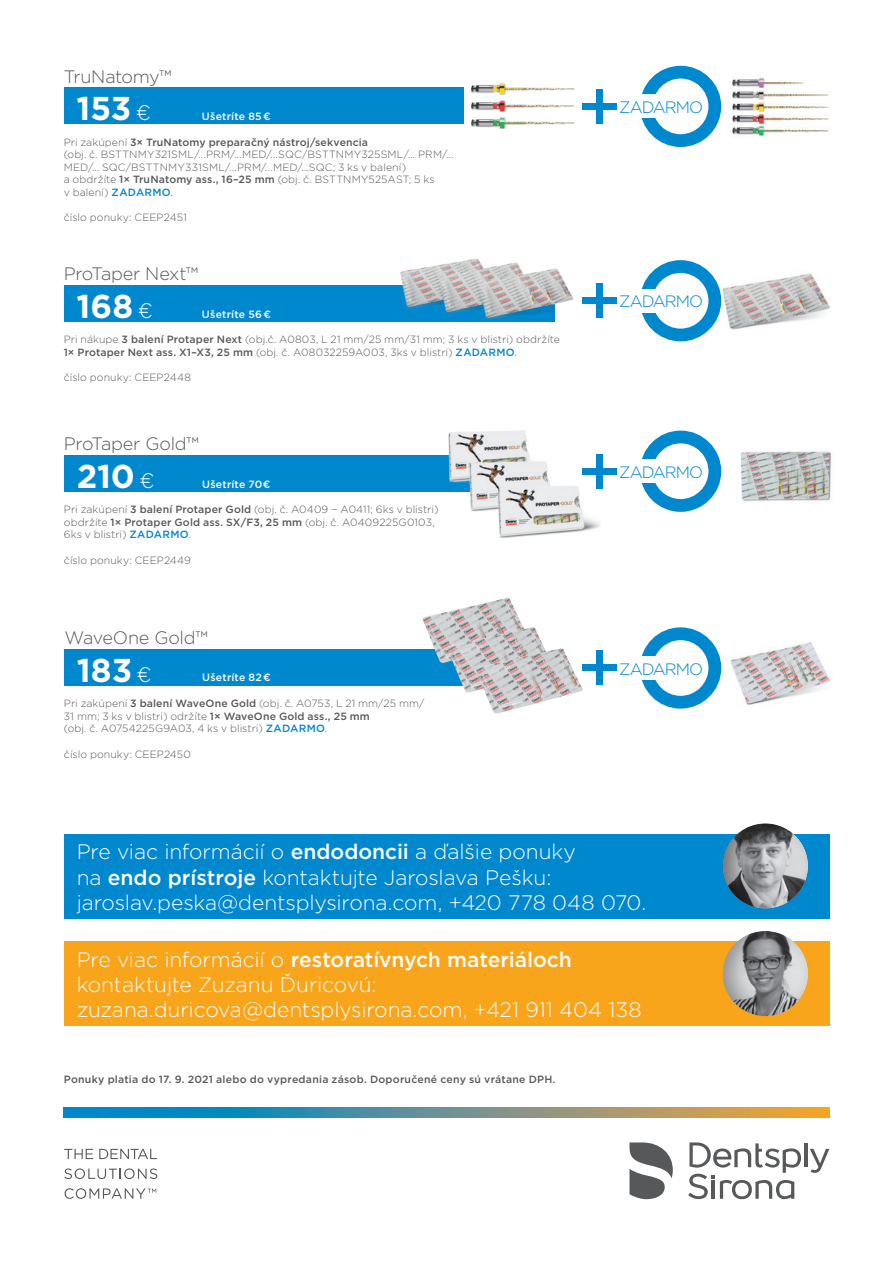
<style>
.page{position:relative;width:893px;height:1263px;background:#fff}
.page>*{position:absolute;margin:0;border:0;box-sizing:border-box;transform-origin:0 0}
.t1{font:700 33px "Gotham";color:#fff}
.t2{font:300 21px/25.2px "Gotham";letter-spacing:-.01em;color:#fff}
.t3{font:300 18px "Gotham";letter-spacing:-.02em;color:#57585a}
.t4{font:300 16.5px "Gotham";letter-spacing:-.065em;color:#0088ce}
.t5{font:300 10.5px/12.6px "Gotham";letter-spacing:.01em;color:#57585a}
.t6{font:500 10.5px "Gotham";letter-spacing:.02em;color:#57585a}
.t7{font:500 10.5px "Gotham";letter-spacing:.015em;color:#fff}
.s1{font-weight:300;font-size:21px}
.s2{font-weight:300}
.s3{font-weight:500}
.s4{font-weight:500;color:#0088ce}
</style>
<div class="page">
<hr style="left:804px;top:1143px;width:3px;height:24px;background:#57585a">
<svg style="left:810px;top:1149px;width:19px;height:24px"></svg>
<svg style="left:688px;top:1142px;width:113px;height:57px"></svg>
<svg style="left:629px;top:1142px;width:44px;height:57px"></svg>
<svg style="left:64px;top:1149px;width:29px;height:10px"></svg>
<svg style="left:99px;top:1149px;width:58px;height:10px"></svg>
<svg style="left:64px;top:1168px;width:93px;height:11px"></svg>
<svg style="left:65px;top:1188px;width:91px;height:11px"></svg>
<svg style="left:64px;top:1108px;width:765px;height:9px;background:#6a928d"></svg>
<div style="left:64px;top:88px;width:399px;height:36px;background:#0088ce"></div>
<img style="left:471px;top:83px;width:104px;height:12px">
<img style="left:471px;top:100px;width:104px;height:12px">
<img style="left:471px;top:117px;width:104px;height:12px">
<img style="left:732px;top:78px;width:97px;height:58px">
<div style="left:596px;top:89px;width:7px;height:35px;background:#0088ce"></div>
<div style="left:583px;top:103px;width:34px;height:7px;background:#0088ce"></div>
<svg style="left:646px;top:72px;width:69px;height:69px"></svg>
<div style="left:640px;top:66px;width:81px;height:81px;border:13px solid #0088ce;border-radius:50%"></div>
<div style="left:618px;top:94px;width:85px;height:24px;background:#fff"></div>
<div style="left:64px;top:285px;width:490px;height:37px;background:#0088ce"></div>
<img style="left:400px;top:258px;width:80px;height:50px">
<img style="left:437px;top:261px;width:83px;height:52px">
<img style="left:477px;top:267px;width:106px;height:52px">
<img style="left:720px;top:273px;width:110px;height:57px">
<div style="left:596px;top:283px;width:7px;height:35px;background:#0088ce"></div>
<div style="left:583px;top:297px;width:34px;height:7px;background:#0088ce"></div>
<svg style="left:646px;top:266px;width:69px;height:69px"></svg>
<div style="left:640px;top:260px;width:81px;height:81px;border:13px solid #0088ce;border-radius:50%"></div>
<div style="left:618px;top:289px;width:85px;height:24px;background:#fff"></div>
<div style="left:64px;top:455px;width:453px;height:37px;background:#0088ce"></div>
<img style="left:448px;top:430px;width:79px;height:53px">
<img style="left:458px;top:449px;width:90px;height:63px">
<img style="left:486px;top:473px;width:117px;height:65px">
<img style="left:740px;top:451px;width:92px;height:50px">
<div style="left:596px;top:454px;width:7px;height:34px;background:#0088ce"></div>
<div style="left:583px;top:468px;width:34px;height:7px;background:#0088ce"></div>
<svg style="left:646px;top:437px;width:69px;height:68px"></svg>
<div style="left:640px;top:431px;width:81px;height:81px;border:13px solid #0088ce;border-radius:50%"></div>
<div style="left:618px;top:459px;width:85px;height:24px;background:#fff"></div>
<div style="left:64px;top:649px;width:468px;height:37px;background:#0088ce"></div>
<img style="left:730px;top:642px;width:100px;height:63px">
<img style="left:422px;top:598px;width:101px;height:65px">
<img style="left:447px;top:627px;width:98px;height:66px">
<img style="left:475px;top:648px;width:108px;height:66px">
<div style="left:596px;top:651px;width:7px;height:34px;background:#0088ce"></div>
<div style="left:583px;top:665px;width:34px;height:6px;background:#0088ce"></div>
<svg style="left:646px;top:634px;width:69px;height:68px"></svg>
<div style="left:640px;top:627px;width:81px;height:82px;border:13px solid #0088ce;border-radius:50%"></div>
<div style="left:618px;top:656px;width:85px;height:24px;background:#fff"></div>
<div style="left:64px;top:834px;width:765px;height:84px;background:#0088ce"></div>
<div style="left:721px;top:822px;width:87px;height:87px;background:#231f20;opacity:.41"></div>
<div style="left:64px;top:942px;width:765px;height:84px;background:#f9a51b"></div>
<div style="left:721px;top:930px;width:87px;height:87px;background:#231f20;opacity:.41"></div>
<p class="t3" style="left:64px;top:65px;width:109px">TruNatomy™</p>
<p class="t1" style="left:77px;top:86px;width:76px">153 <span class="s1">€</span></p>
<p class="t6" style="left:64px;top:135px;width:306px"><span class="s2">Pri zakúpení</span> 3× TruNatomy preparačný nástroj/sekvencia</p>
<p class="t5" style="left:64px;top:148px;width:391px">(obj. č. BSTTNMY321SML/...PRM/...MED/...SQC/BSTTNMY325SML/... PRM/...<br>MED/… SQC/BSTTNMY331SML/...PRM/...MED/…SQC; 3 ks v balení)</p>
<p class="t5" style="left:64px;top:173px;width:372px">a obdržíte <span class="s3">1× TruNatomy ass., 16–25 mm</span> (obj. č. BSTTNMY525AST; 5 ks v balení) <span class="s4">ZADARMO</span>.</p>
<p class="t5" style="left:64px;top:211px;width:125px">číslo ponuky: CEEP2451</p>
<p class="t7" style="left:202px;top:109px;width:70px">Ušetríte 85 €</p>
<p class="t3" style="left:64px;top:263px;width:136px">ProTaper Next™</p>
<p class="t1" style="left:77px;top:284px;width:78px">168 <span class="s1">€</span></p>
<p class="t7" style="left:202px;top:307px;width:71px">Ušetríte 56 €</p>
<p class="t5" style="left:64px;top:333px;width:498px">Pri nákupe <span class="s3">3 balení Protaper Next</span> (obj.č. A0803, L 21 mm/25 mm/31 mm; 3 ks v blistri) obdržíte<br><span class="s3">1× Protaper Next ass. X1–X3, 25 mm</span> (obj. č. A08032259A003, 3ks v blistri) <span class="s4">ZADARMO</span>.</p>
<p class="t5" style="left:64px;top:371px;width:129px">číslo ponuky: CEEP2448</p>
<p class="t3" style="left:64px;top:433px;width:137px">ProTaper Gold™</p>
<p class="t1" style="left:77px;top:454px;width:79px">210 <span class="s1">€</span></p>
<p class="t7" style="left:202px;top:477px;width:70px">Ušetríte 70€</p>
<p class="t5" style="left:64px;top:503px;width:376px">Pri zakúpení <span class="s3">3 balení Protaper Gold</span> (obj. č. A0409 − A0411; 6ks v blistri) obdržíte <span class="s3">1× Protaper Gold ass. SX/F3, 25 mm</span> (obj. č. A0409225G0103,<br>6ks v blistri) <span class="s4">ZADARMO</span>.</p>
<p class="t5" style="left:64px;top:553px;width:128px">číslo ponuky: CEEP2449</p>
<p class="t3" style="left:64px;top:627px;width:145px">WaveOne Gold™</p>
<p class="t1" style="left:77px;top:648px;width:76px">183 <span class="s1">€</span></p>
<p class="t5" style="left:64px;top:697px;width:362px">Pri zakúpení <span class="s3">3 balení WaveOne Gold</span> (obj. č. A0753, L 21 mm/25 mm/<br>31 mm; 3 ks v blistri) održíte <span class="s3">1× WaveOne Gold ass., 25 mm<br></span>(obj. č. A0754225G9A03, 4 ks v blistri) <span class="s4">ZADARMO</span>.</p>
<p class="t5" style="left:64px;top:747px;width:128px">číslo ponuky: CEEP2450</p>
<p class="t7" style="left:202px;top:671px;width:70px">Ušetríte 82 €</p>
<p class="t4" style="left:619px;top:97px;width:85px">ZADARMO</p>
<p class="t4" style="left:619px;top:291px;width:85px">ZADARMO</p>
<p class="t4" style="left:619px;top:461px;width:85px">ZADARMO</p>
<p class="t4" style="left:619px;top:658px;width:85px">ZADARMO</p>
<p class="t2" style="left:77px;top:839px;width:571px">Pre viac informácií o <span class="s3">endodoncii</span> a ďalšie ponuky<br>na <span class="s3">endo prístroje</span> kontaktujte Jaroslava Pešku: jaroslav.peska@dentsplysirona.com, +420 778 048 070.</p>
<p class="t2" style="left:77px;top:946px;width:566px">Pre viac informácií o <span class="s3">restoratívnych materiáloch </span>kontaktujte Zuzanu Ďuricovú: zuzana.duricova@dentsplysirona.com, +421 911 404 138</p>
<p class="t6" style="left:64px;top:1073px;width:493px">Ponuky platia do 17. 9. 2021 alebo do vypredania zásob. Doporučené ceny sú vrátane DPH.</p>
</div>
